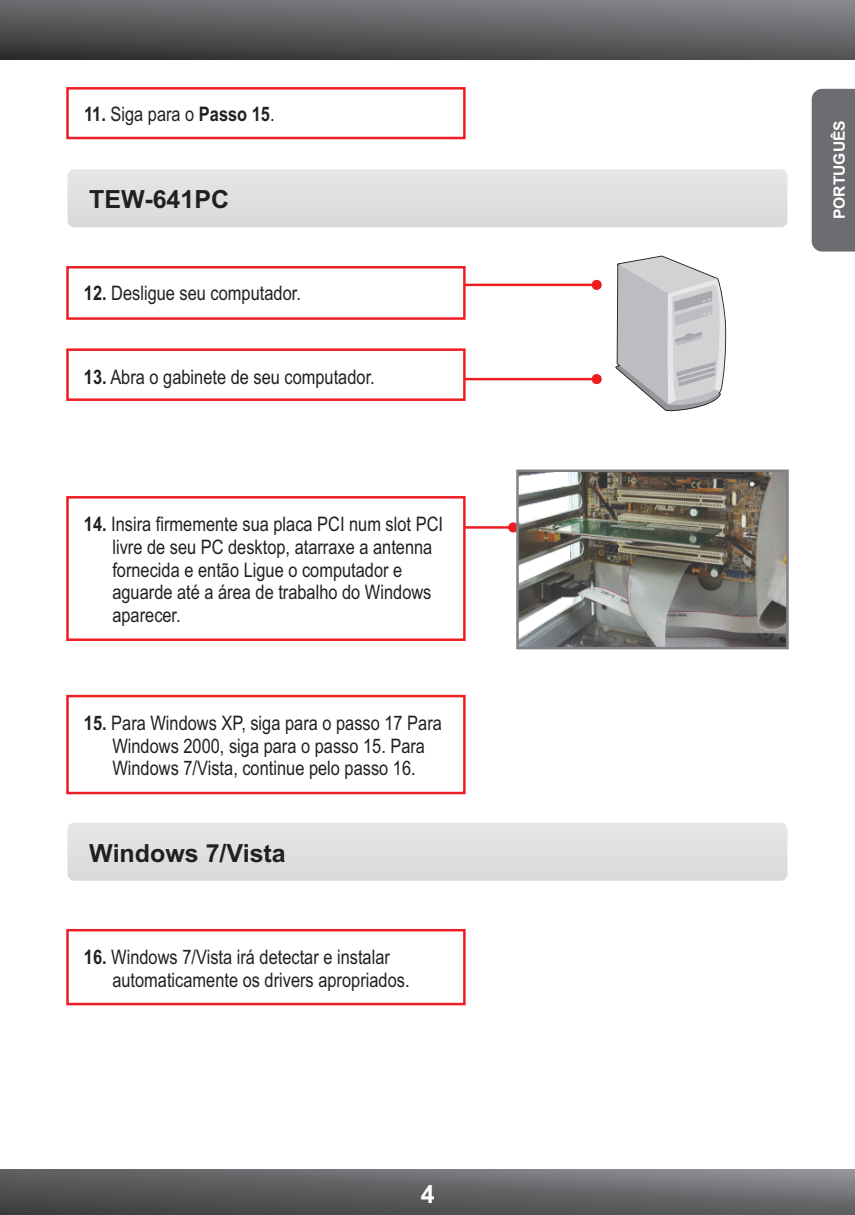
<style>
.page{position:relative;width:855px;height:1215px;background:#fff}
.page>*{position:absolute;margin:0;border:0;box-sizing:border-box;transform-origin:0 0}
.t1{font:700 25px "Arial";color:#231f20}
.t2{font:700 25px "Arial";color:#fff}
.t3{font:20px/22.8px "Arial Narrow";color:#231f20}
.t4{font:700 20px "Arial Narrow";color:#231f20}
.t5{font:700 15.5px "Arial";color:#fff}
.s1{font-weight:400}
.s2{font-weight:700}
</style>
<div class="page">
<svg style="left:0;top:0;width:855px;height:59px;background:#5e5e61"></svg>
<svg style="left:0;top:1170px;width:855px;height:45px;background:#606163"></svg>
<div style="left:812px;top:89px;width:43px;height:163px;background:#6c6d70"></div>
<div style="left:68px;top:169px;width:720px;height:58px;background:#dfe0e2;border-radius:7px"></div>
<div style="left:68px;top:823px;width:720px;height:58px;background:#dfe0e2;border-radius:7px"></div>
<svg style="left:467px;top:522px;width:49px;height:10px"></svg>
<svg style="left:66px;top:255px;width:661px;height:157px"></svg>
<svg style="left:66px;top:496px;width:401px;height:145px"></svg>
<svg style="left:66px;top:694px;width:400px;height:101px"></svg>
<svg style="left:66px;top:929px;width:400px;height:77px"></svg>
<img style="left:520px;top:474px;width:265px;height:171px">
<div style="left:516px;top:470px;width:273px;height:179px;border:3px solid #808285"></div>
<svg style="left:66px;top:87px;width:400px;height:53px"></svg>
<p class="t4" style="left:84px;top:106px;width:192px">11. <span class="s1">Siga para o</span> Passo 15<span class="s1">.</span></p>
<p class="t1" style="left:89px;top:190px;width:141px">TEW-641PC</p>
<p class="t3" style="left:84px;top:284px;width:218px"><span class="s2">12.</span> Desligue seu computador.</p>
<p class="t3" style="left:84px;top:367px;width:292px"><span class="s2">13.</span> Abra o gabinete de seu computador.</p>
<p class="t3" style="left:112px;top:515px;width:332px;text-indent:-28px"><span class="s2">14.</span> Insira firmemente sua placa PCI num slot PCI livre de seu PC desktop, atarraxe a antenna fornecida e então Ligue o computador e aguarde até a área de trabalho do Windows aparecer.</p>
<p class="t3" style="left:84px;top:714px;width:359px;text-align:center"><span class="s2">15.</span> Para Windows XP, siga para o passo 17 Para<br>Windows 2000, siga para o passo 15. Para<br>Windows 7/Vista, continue pelo passo 16.</p>
<p class="t1" style="left:89px;top:844px;width:198px">Windows 7/Vista</p>
<p class="t3" style="left:112px;top:948px;width:299px;text-indent:-28px"><span class="s2">16.</span> Windows 7/Vista irá detectar e instalar automaticamente os drivers apropriados.</p>
<p class="t2" style="left:421px;top:1185px;width:15px">4</p>
<p class="t5" style="left:833px;top:219px;width:100px;rotate:-90deg">PORTUGUÊS</p>
</div>
